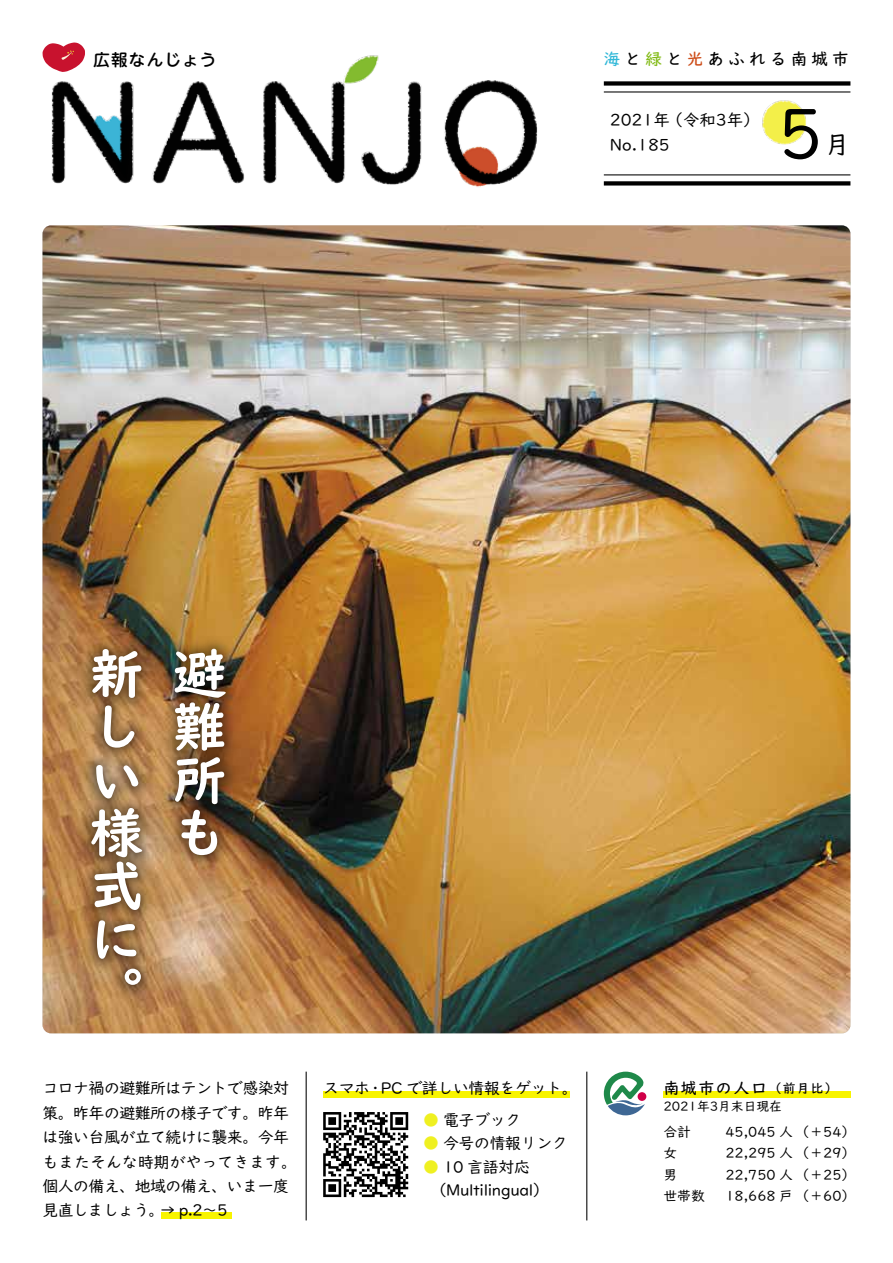
<style>
.page{position:relative;width:893px;height:1263px;background:#fff}
.page>*{position:absolute;margin:0;border:0;box-sizing:border-box;transform-origin:0 0}
.t1{font:70.2px "UD Digi Kyokasho Pro N";color:#000}
.t2{font:700 53.1px/53.1px "UD Digi Kyokasho Pro N";color:#fff}
.t3{font:25.5px "UD Digi Kyokasho Pro N";color:#000}
.t4{font:16.5px "UD Digi Kyokasho Pro N";color:#000}
.t5{font:500 16.5px "UD Digi Kyokasho Pro N";letter-spacing:.26em;color:#000}
.t6{font:500 16.5px "UD Shin M Go Pr 6 N";letter-spacing:.075em;color:#000}
.t7{font:15.9px/24.5px "UD Digi Kyokasho Pro N";letter-spacing:-.035em;color:#000}
.t8{font:500 15.9px "UD Digi Kyokasho Pro N";letter-spacing:.1em;color:#000}
.t9{font:13.8px "UD Digi Kyokasho Pro N";color:#000}
.t10{font:12.75px "UD Digi Kyokasho Pro N";color:#000}
.s1{color:#31b8d8}
.s2{color:#83bb18}
.s3{color:#cd4d19}
.s4{font-size:12.75px}
.s5{color:#eff021}
</style>
<div class="page">
<img style="left:43px;top:225px;width:807px;height:808px">
<div style="left:323px;top:1091px;width:247px;height:6px;background:#f8f400"></div>
<div style="left:161px;top:1212px;width:70px;height:7px;background:#f8f400"></div>
<div style="left:663px;top:1091px;width:187px;height:6px;background:#f8f400"></div>
<svg style="left:323px;top:1112px;width:85px;height:85px"></svg>
<img style="left:709px;top:81px;width:142px;height:105px">
<svg style="left:604px;top:1071px;width:42px;height:44px"></svg>
<div style="left:604px;top:81px;width:246px;height:5px;background:#000"></div>
<hr style="left:604px;top:91px;width:246px;height:2px;background:#000">
<hr style="left:306px;top:1071px;width:1px;height:149px;background:#000">
<hr style="left:586px;top:1071px;width:1px;height:149px;background:#000">
<div style="left:604px;top:181px;width:246px;height:5px;background:#000"></div>
<hr style="left:604px;top:174px;width:246px;height:1px;background:#000">
<img style="left:42px;top:42px;width:548px;height:196px">
<img style="left:67px;top:631px;width:177px;height:382px">
<img style="left:73px;top:640px;width:160px;height:367px">
<p class="t6" style="left:94px;top:45px;width:124px">広報なんじょう</p>
<p class="t5" style="left:604px;top:45px;width:246px"><span class="s1">海</span>と<span class="s2">緑</span>と<span class="s3">光</span>あふれる南城市</p>
<p class="t4" style="left:610px;top:106px;width:151px">2021年 （令和3年）</p>
<p class="t4" style="left:610px;top:131px;width:61px">No.185</p>
<h1 class="t1" style="left:777px;top:75px;width:48px">5</h1>
<h3 class="t3" style="left:825px;top:123px;width:27px">月</h3>
<h2 class="t2" style="left:90px;top:646px;width:53px">新しい様式に。</h2>
<h2 class="t2" style="left:173px;top:646px;width:54px;text-align:justify">避難所も</h2>
<p class="t7" style="left:43px;top:1075px;width:256px">コロナ禍の避難所はテントで感染対策。昨年の避難所の様子です。昨年は強い台風が立て続けに襲来。今年もまたそんな時期がやってきます。個人の備え、地域の備え、いま一度見直しましょう。→ p.2～5</p>
<p class="t7" style="left:323px;top:1075px;width:256px">スマホ・PC で詳しい情報をゲット。</p>
<p class="t8" style="left:663px;top:1075px;width:176px">南城市の人口 <span class="s4">（前月比）</span></p>
<p class="t10" style="left:663px;top:1095px;width:120px">2021年3月末日現在</p>
<p class="t7" style="left:423px;top:1107px;width:100px"><span class="s5">●</span> 電子ブック</p>
<p class="t7" style="left:423px;top:1130px;width:146px"><span class="s5">●</span> 今号の情報リンク</p>
<p class="t7" style="left:423px;top:1154px;width:127px;line-height:23.4px"><span class="s5">●</span> 10 言語対応　（Multilingual）</p>
<p class="t9" style="left:663px;top:1120px;width:29px">合計</p>
<p class="t9" style="left:725px;top:1120px;width:131px">45,045 人 （＋54）</p>
<p class="t9" style="left:663px;top:1141px;width:15px">女</p>
<p class="t9" style="left:725px;top:1141px;width:131px">22,295 人 （＋29）</p>
<p class="t9" style="left:663px;top:1163px;width:15px">男</p>
<p class="t9" style="left:725px;top:1163px;width:131px">22,750 人 （＋25）</p>
<p class="t9" style="left:663px;top:1184px;width:43px">世帯数</p>
<p class="t9" style="left:725px;top:1184px;width:131px">18,668 戸 （＋60）</p>
</div>
